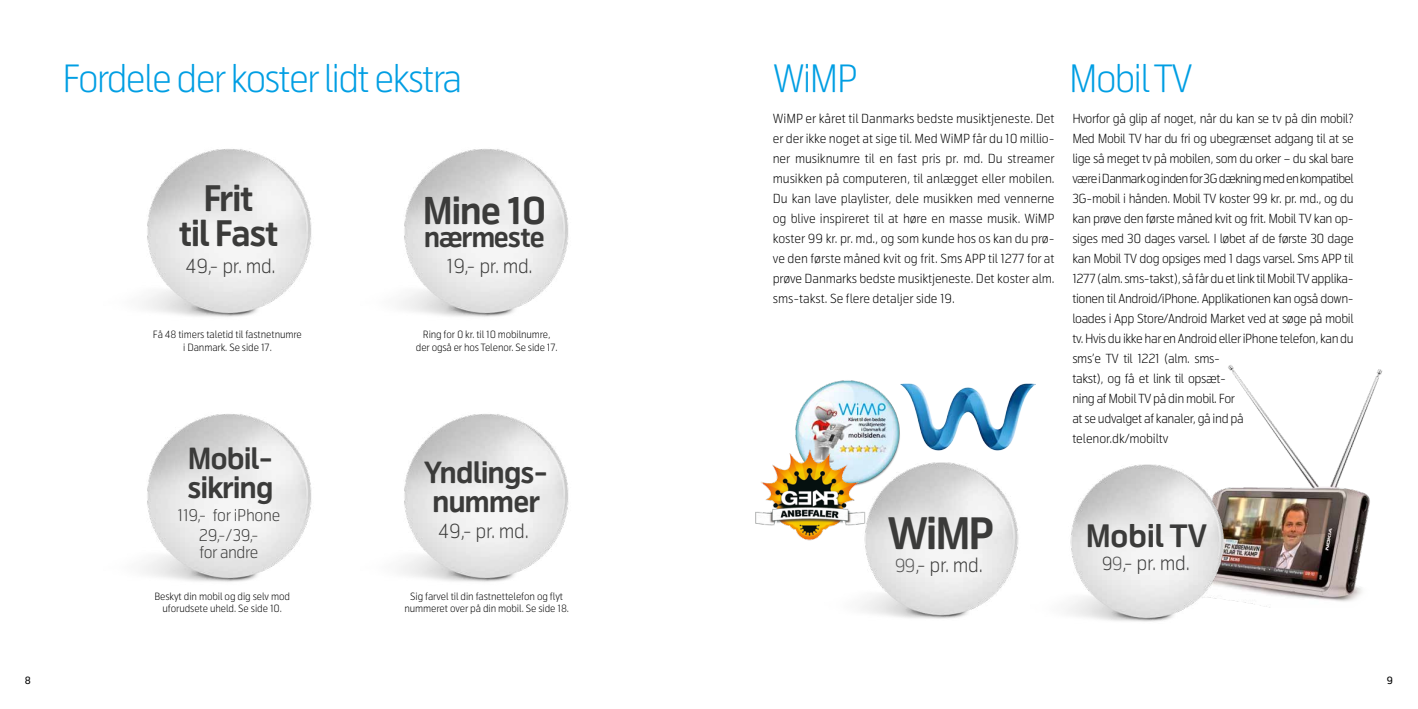
<style>
.page{position:relative;width:1418px;height:709px;background:#fff}
.page>*{position:absolute;margin:0;border:0;box-sizing:border-box;transform-origin:0 0}
.t1{font:700 43.12px "Telenor";color:#3b3b3a}
.t2{font:300 37.5px "Telenor";letter-spacing:-.05em;color:#009ee3}
.t3{font:700 36.75px "Telenor";letter-spacing:-.04em;color:#3b3b3a}
.t4{font:700 35.12px/35.1px "Telenor";letter-spacing:-.04em;color:#3b3b3a;text-align:center}
.t5{font:700 30.75px "Telenor";letter-spacing:-.02em;color:#3b3b3a}
.t6{font:700 29px/29px "Telenor";letter-spacing:-.04em;color:#3b3b3a}
.t7{font:700 27.38px "Telenor";letter-spacing:-.04em;color:#3b3b3a}
.t8{font:300 19.38px "Telenor";letter-spacing:-.015em;color:#3b3b3a}
.t9{font:300 16.12px/19.4px "Telenor";letter-spacing:-.02em;color:#3b3b3a;text-align:center}
.t10{font:300 12.5px/20px "Telenor";letter-spacing:-.03em;color:#000;text-align:justify}
.t11{font:300 10px/12.5px "Telenor";letter-spacing:-.01em;color:#000;text-align:center}
.t12{font:10px "Telenor";color:#000}
.s1{font-size:18px;color:#565656}
.s2{font-size:18px}
</style>
<div class="page">
<img style="left:1228px;top:365px;width:155px;height:242px">
<img style="left:1068px;top:447px;width:192px;height:175px">
<img style="left:862px;top:462px;width:157px;height:157px">
<img style="left:795px;top:380px;width:116px;height:119px">
<img style="left:755px;top:447px;width:111px;height:94px">
<img style="left:900px;top:383px;width:135px;height:68px">
<img style="left:144px;top:414px;width:168px;height:168px">
<img style="left:401px;top:149px;width:168px;height:168px">
<img style="left:401px;top:414px;width:168px;height:168px">
<img style="left:144px;top:149px;width:168px;height:168px">
<h2 class="t2" style="left:62px;top:56px;width:402px">Fordele der koster lidt ekstra</h2>
<h2 class="t2" style="left:772px;top:56px;width:87px">WiMP</h2>
<h2 class="t2" style="left:1068px;top:56px;width:125px">Mobil TV</h2>
<h3 class="t4" style="left:179px;top:182px;width:102px">Frit<br>til Fast</h3>
<h3 class="t8" style="left:185px;top:254px;width:92px">49,- pr. md.</h3>
<p class="t11" style="left:153px;top:328px;width:150px">Få 48 timers taletid til fastnetnumre i Danmark. Se side 17.</p>
<h3 class="t6" style="left:188px;top:445px;width:88px">Mobil&shy;sikring</h3>
<p class="t9" style="left:177px;top:506px;width:104px">119,- for iPhone<br>29,-/39,-</p>
<p class="t9" style="left:199px;top:543px;width:60px">for andre</p>
<p class="t11" style="left:154px;top:590px;width:137px">Beskyt din mobil og dig selv mod uforudsete uheld. Se side 10.</p>
<h3 class="t3" style="left:423px;top:187px;width:125px">Mine 10</h3>
<h3 class="t7" style="left:424px;top:220px;width:123px">nærmeste</h3>
<h3 class="t8" style="left:446px;top:254px;width:88px">19,- pr. md.</h3>
<p class="t11" style="left:416px;top:328px;width:143px">Ring for 0 kr. til 10 mobilnumre, der også er hos Telenor. Se side 17.</p>
<h3 class="t6" style="left:424px;top:459px;width:125px">Yndlings&shy;nummer</h3>
<h3 class="t8" style="left:438px;top:519px;width:92px">49,- pr. md.</h3>
<p class="t11" style="left:404px;top:590px;width:166px">Sig farvel til din fastnettelefon og flyt nummeret over på din mobil. Se side 18.</p>
<p class="t10" style="left:772px;top:108px;width:283px">WiMP er kåret til Danmarks bedste musiktjeneste. Det er der ikke noget at sige til. Med WiMP får du 10 millio&shy;ner musiknumre til en fast pris pr. md. Du streamer musikken på computeren, til anlægget eller mobilen.<br>Du kan lave playlister, dele musikken med vennerne og blive inspireret til at høre en masse musik. WiMP koster 99 kr. pr. md., og som kunde hos os kan du prø&shy;ve den første måned kvit og frit. Sms APP til 1277 for at prøve Danmarks bedste musiktjeneste. Det koster alm. sms-takst. Se flere detaljer side 19.</p>
<p class="t10" style="left:1072px;top:108px;width:283px;text-align:left">Hvorfor gå glip af noget, når du kan se tv på din mobil?<br>Med Mobil TV har du fri og ubegrænset adgang til at se lige så meget tv på mobilen, som du orker – du skal bare være i Danmark og inden for 3G dækning med en kompatibel 3G-mobil i hånden. Mobil TV koster 99 kr. pr. md., og du kan prøve den første måned kvit og frit. Mobil TV kan op&shy;siges med 30 dages varsel. I løbet af de første 30 dage kan Mobil TV dog opsiges med 1 dags varsel. Sms APP til 1277 (alm. sms-takst), så får du et link til Mobil TV applika&shy;tionen til Android/iPhone. Applikationen kan også down&shy;loades i App Store/Android Market ved at søge på mobil tv. Hvis du ikke har en Android eller iPhone telefon, kan du sms’e TV til 1221 (alm. sms-<br>takst), og få et link til opsæt-<br>ning af Mobil TV på din mobil. For<br>at se udvalget af kanaler, gå ind på<br>telenor.dk/mobiltv</p>
<h1 class="t1" style="left:887px;top:506px;width:108px">WiMP</h1>
<h3 class="t8" style="left:895px;top:553px;width:89px"><span class="s1">99</span>,- pr. md.</h3>
<h3 class="t5" style="left:1085px;top:516px;width:123px">Mobil TV</h3>
<h3 class="t8" style="left:1101px;top:551px;width:89px"><span class="s2">9</span><span class="s1">9</span>,- pr. md.</h3>
<p class="t12" style="left:25px;top:674px;width:8px">8</p>
<p class="t12" style="left:1386px;top:674px;width:8px">9</p>
</div>
